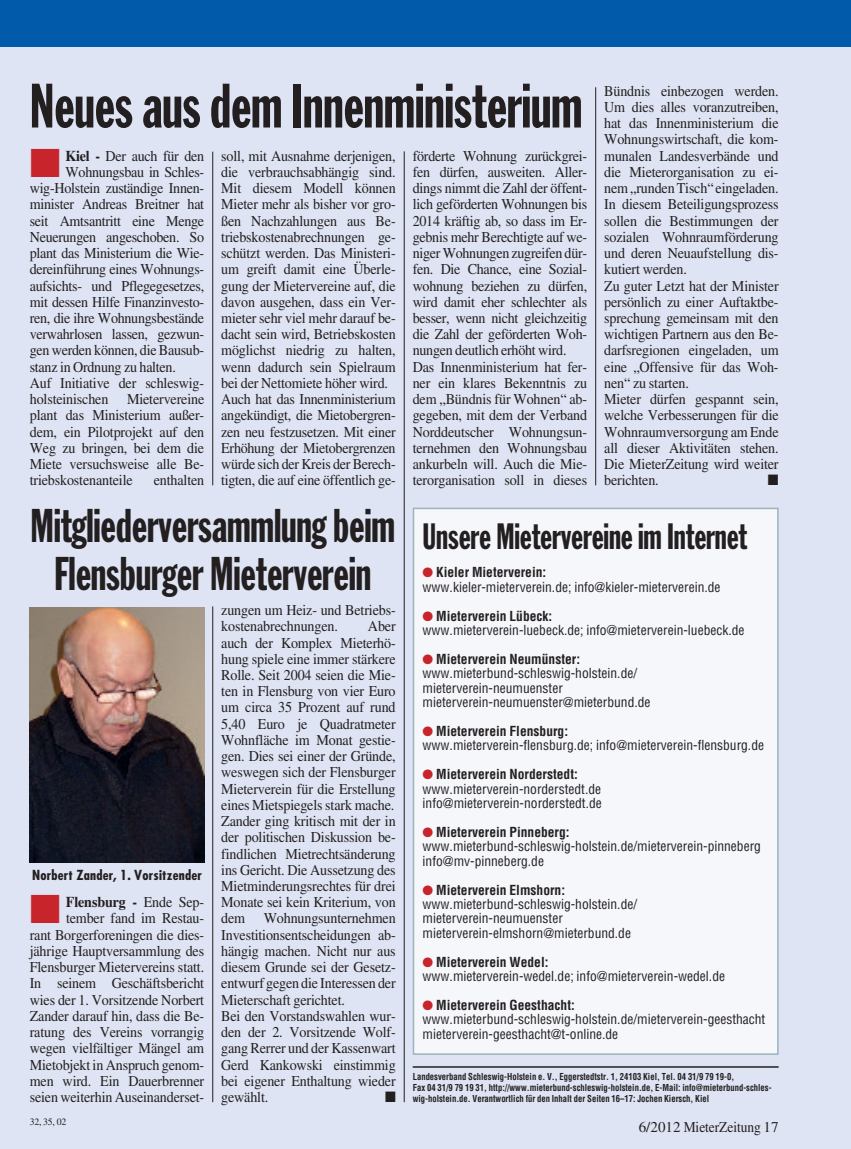
<style>
.page{position:relative;width:851px;height:1149px;background:#fff}
.page>*{position:absolute;margin:0;border:0;box-sizing:border-box;transform-origin:0 0}
.t1{font:61.5px "Franklin Gothic Extra Cond";letter-spacing:-.005em;color:#231f20;scale:.94 1}
.t2{font:46.5px/48px "Franklin Gothic Extra Cond";letter-spacing:-.005em;color:#231f20;text-align:center;scale:.94 1}
.t3{font:36px "Franklin Gothic Extra Cond";letter-spacing:-.005em;color:#231f20;scale:.94 1}
.t4{font:15px/16.2px "Times";letter-spacing:-.01em;color:#231f20;scale:.94 1}
.t5{font:15px "Times";letter-spacing:-.01em;color:#231f20}
.t6{font:15px "Zapf Dingbats";color:#231f20;scale:.94 1}
.t7{font:condensed 13.5px/14.4px "Helvetica";color:#231f20}
.t8{font:700 condensed 13.5px "Futura";letter-spacing:.015em;color:#231f20;scale:1.05 1}
.t9{font:9.75px "Times";color:#231f20}
.t10{font:700 condensed 9.3px/10.8px "Helvetica";color:#231f20;scale:.92 1}
.s1{color:#c8242b}
.s2{font-weight:700}
</style>
<div class="page">
<div style="left:0;top:47px;width:850px;height:1101px;background:#dee4f3"></div>
<div style="left:0;top:0;width:850px;height:47px;background:#015aaa"></div>
<hr style="left:212px;top:152px;width:1px;height:333px;background:#231f20">
<hr style="left:212px;top:606px;width:1px;height:495px;background:#231f20">
<hr style="left:404px;top:151px;width:1px;height:950px;background:#231f20">
<hr style="left:595px;top:87px;width:1px;height:398px;background:#231f20">
<hr style="left:412px;top:1065px;width:366px;height:2px;background:#231f20">
<div style="left:414px;top:509px;width:363px;height:543px;background:#f5f7fb"></div>
<div style="left:412px;top:507px;width:366px;height:547px;border:2px solid #9bb4bd"></div>
<img style="left:30px;top:607px;width:174px;height:255px">
<h1 class="t1" style="left:30px;top:84px;width:589px">Neues aus dem Innenministerium</h1>
<p class="t4" style="left:30px;top:149px;width:187px"><span class="s1">■</span> <span class="s2">Kiel -</span> Der auch für den</p>
<p class="t4" style="left:66px;top:165px;width:149px">Wohnungsbau in Schles-</p>
<p class="t4" style="left:30px;top:181px;width:187px">wig-Holstein zuständige Innen-</p>
<p class="t4" style="left:30px;top:198px;width:187px">minister Andreas Breitner hat</p>
<p class="t4" style="left:30px;top:214px;width:187px">seit Amtsantritt eine Menge</p>
<p class="t4" style="left:30px;top:230px;width:187px">Neuerungen angeschoben. So</p>
<p class="t4" style="left:30px;top:246px;width:187px">plant das Ministerium die Wie-</p>
<p class="t4" style="left:30px;top:262px;width:187px">dereinführung eines Wohnungs-</p>
<p class="t4" style="left:30px;top:279px;width:187px">aufsichts- und Pflegegesetzes,</p>
<p class="t4" style="left:30px;top:295px;width:187px">mit dessen Hilfe Finanzinvesto-</p>
<p class="t4" style="left:30px;top:311px;width:187px">ren, die ihre Wohnungsbestände</p>
<p class="t4" style="left:30px;top:327px;width:187px">verwahrlosen lassen, gezwun-</p>
<p class="t4" style="left:30px;top:344px;width:187px">gen werden können, die Bausub-</p>
<p class="t4" style="left:30px;top:360px;width:157px">stanz in Ordnung zu halten.</p>
<p class="t4" style="left:30px;top:376px;width:187px">Auf Initiative der schleswig-</p>
<p class="t4" style="left:30px;top:392px;width:187px">holsteinischen Mietervereine</p>
<p class="t4" style="left:30px;top:408px;width:187px">plant das Ministerium außer-</p>
<p class="t4" style="left:30px;top:425px;width:187px">dem, ein Pilotprojekt auf den</p>
<p class="t4" style="left:30px;top:441px;width:187px">Weg zu bringen, bei dem die</p>
<p class="t4" style="left:30px;top:457px;width:187px">Miete versuchsweise alle Be-</p>
<p class="t4" style="left:30px;top:473px;width:111px">triebskostenanteile</p>
<p class="t4" style="left:154px;top:473px;width:55px">enthalten</p>
<p class="t4" style="left:221px;top:149px;width:187px">soll, mit Ausnahme derjenigen, die verbrauchsabhängig sind.<br>Mit diesem Modell können<br>Mieter mehr als bisher vor gro&shy;ßen Nachzahlungen aus Be&shy;triebskostenabrechnungen ge&shy;schützt werden. Das Ministeri&shy;um greift damit eine Überle&shy;gung der Mietervereine auf, die davon ausgehen, dass ein Ver&shy;mieter sehr viel mehr darauf be&shy;dacht sein wird, Betriebskosten möglichst niedrig zu halten, wenn dadurch sein Spielraum bei der Nettomiete höher wird.<br>Auch hat das Innenministerium angekündigt, die Mietobergren&shy;zen neu festzusetzen. Mit einer<br>Erhöhung der Mietobergrenzen würde sich der Kreis der Berech&shy;tigten, die auf eine öffentlich ge-</p>
<p class="t4" style="left:412px;top:149px;width:187px">förderte Wohnung zurückgrei&shy;fen dürfen, ausweiten. Aller&shy;dings nimmt die Zahl der öffent&shy;lich geförderten Wohnungen bis<br>2014 kräftig ab, so dass im Er&shy;gebnis mehr Berechtigte auf we&shy;niger Wohnungen zugreifen dür&shy;fen. Die Chance, eine Sozial&shy;wohnung beziehen zu dürfen, wird damit eher schlechter als besser, wenn nicht gleichzeitig die Zahl der geförderten Woh&shy;nungen deutlich erhöht wird.<br>Das Innenministerium hat fer&shy;ner ein klares Bekenntnis zu dem „Bündnis für Wohnen“ ab&shy;gegeben, mit dem der Verband<br>Norddeutscher Wohnungsun&shy;ternehmen den Wohnungsbau ankurbeln will. Auch die Mie&shy;terorganisation soll in dieses</p>
<p class="t4" style="left:604px;top:84px;width:187px">Bündnis einbezogen werden.<br>Um dies alles voranzutreiben, hat das Innenministerium die<br>Wohnungswirtschaft, die kom&shy;munalen Landesverbände und die Mieterorganisation zu ei&shy;nem „runden Tisch“ eingeladen.<br>In diesem Beteiligungsprozess sollen die Bestimmungen der sozialen Wohnraumförderung und deren Neuaufstellung dis&shy;kutiert werden.<br>Zu guter Letzt hat der Minister persönlich zu einer Auftaktbe&shy;sprechung gemeinsam mit den wichtigen Partnern aus den Be&shy;darfsregionen eingeladen, um eine „Offensive für das Woh&shy;nen“ zu starten.<br>Mieter dürfen gespannt sein, welche Verbesserungen für die<br>Wohnraumversorgung am Ende all dieser Aktivitäten stehen.<br>Die MieterZeitung wird weiter berichten.</p>
<p class="t6" style="left:767px;top:471px;width:13px">■</p>
<h2 class="t2" style="left:30px;top:504px;width:389px">Mitgliederversammlung beim<br>Flensburger Mieterverein</h2>
<p class="t8" style="left:32px;top:869px;width:163px">Norbert Zander, 1. Vorsitzender</p>
<p class="t4" style="left:30px;top:895px;width:187px;text-align:right"><span class="s1">■</span> <span class="s2">Flensburg -</span> Ende Sep&shy;tember fand im Restau-<br>rant Borgerforeningen die dies&shy;jährige Hauptversammlung des<br>Flensburger Mietervereins statt.<br>In seinem Geschäftsbericht wies der 1. Vorsitzende Norbert<br>Zander darauf hin, dass die Be&shy;ratung des Vereins vorrangig wegen vielfältiger Mängel am<br>Mietobjekt in Anspruch genom&shy;men wird. Ein Dauerbrenner seien weiterhin Auseinanderset-</p>
<p class="t9" style="left:30px;top:1118px;width:38px">32, 35, 02</p>
<p class="t4" style="left:221px;top:603px;width:187px">zungen um Heiz- und Betriebs&shy;kostenabrechnungen.</p>
<p class="t4" style="left:221px;top:619px;width:187px;text-indent:147px">Aber auch der Komplex Mieterhö&shy;hung spiele eine immer stärkere<br>Rolle. Seit 2004 seien die Mie&shy;ten in Flensburg von vier Euro um circa 35 Prozent auf rund<br>5,40 Euro je Quadratmeter<br>Wohnfläche im Monat gestie&shy;gen. Dies sei einer der Gründe, weswegen sich der Flensburger<br>Mieterverein für die Erstellung eines Mietspiegels stark mache.<br>Zander ging kritisch mit der in der politischen Diskussion be&shy;findlichen Mietrechtsänderung ins Gericht. Die Aussetzung des<br>Mietminderungsrechtes für drei<br>Monate sei kein Kriterium, von dem Wohnungsunternehmen<br>Investitionsentscheidungen ab&shy;hängig machen. Nicht nur aus diesem Grunde sei der Gesetz&shy;entwurf gegen die Interessen der<br>Mieterschaft gerichtet.<br>Bei den Vorstandswahlen wur&shy;den der 2. Vorsitzende Wolf&shy;gang Rerrer und der Kassenwart<br>Gerd Kankowski einstimmig bei eigener Enthaltung wieder gewählt.</p>
<p class="t6" style="left:385px;top:1087px;width:13px">■</p>
<h3 class="t3" style="left:422px;top:523px;width:347px">Unsere Mietervereine im Internet</h3>
<p class="t7" style="left:422px;top:565px;width:299px"><span class="s1">●</span> <span class="s2">Kieler Mieterverein:<br></span>www.kieler-mieterverein.de; info@kieler-mieterverein.de</p>
<p class="t7" style="left:422px;top:608px;width:323px"><span class="s1">●</span> <span class="s2">Mieterverein Lübeck:<br></span>www.mieterverein-luebeck.de; info@mieterverein-luebeck.de</p>
<p class="t7" style="left:422px;top:652px;width:229px"><span class="s1">●</span> <span class="s2">Mieterverein Neumünster: </span>www.mieterbund-schleswig-holstein.de/ mieterverein-neumuenster mieterverein-neumuenster@mieterbund.de</p>
<p class="t7" style="left:422px;top:724px;width:343px"><span class="s1">●</span> <span class="s2">Mieterverein Flensburg:<br></span>www.mieterverein-flensburg.de; info@mieterverein-flensburg.de</p>
<p class="t7" style="left:422px;top:767px;width:181px"><span class="s1">●</span> <span class="s2">Mieterverein Norderstedt: </span>www.mieterverein-norderstedt.de info@mieterverein-norderstedt.de</p>
<p class="t7" style="left:422px;top:824px;width:340px"><span class="s1">●</span> <span class="s2">Mieterverein Pinneberg: </span>www.mieterbund-schleswig-holstein.de/mieterverein-pinneberg info@mv-pinneberg.de</p>
<p class="t7" style="left:422px;top:882px;width:216px"><span class="s1">●</span> <span class="s2">Mieterverein Elmshorn: </span>www.mieterbund-schleswig-holstein.de/ mieterverein-neumuenster mieterverein-elmshorn@mieterbund.de</p>
<p class="t7" style="left:422px;top:954px;width:304px"><span class="s1">●</span> <span class="s2">Mieterverein Wedel:<br></span>www.mieterverein-wedel.de; info@mieterverein-wedel.de</p>
<p class="t7" style="left:422px;top:997px;width:344px"><span class="s1">●</span> <span class="s2">Mieterverein Geesthacht: </span>www.mieterbund-schleswig-holstein.de/mieterverein-geesthacht mieterverein-geesthacht@t-online.de</p>
<p class="t10" style="left:412px;top:1071px;width:391px">Landesverband Schleswig-Holstein e. V., Eggerstedtstr. 1, 24103 Kiel, Tel. 04 31/9 79 19-0,<br>Fax 04 31/9 79 19 31, http://www.mieterbund-schleswig-holstein.de, E-Mail: info@mieterbund-schles&shy;wig-holstein.de. Verantwortlich für den Inhalt der Seiten 16–17: Jochen Kiersch, Kiel</p>
<p class="t5" style="left:638px;top:1121px;width:141px">6/2012 MieterZeitung 17</p>
</div>
